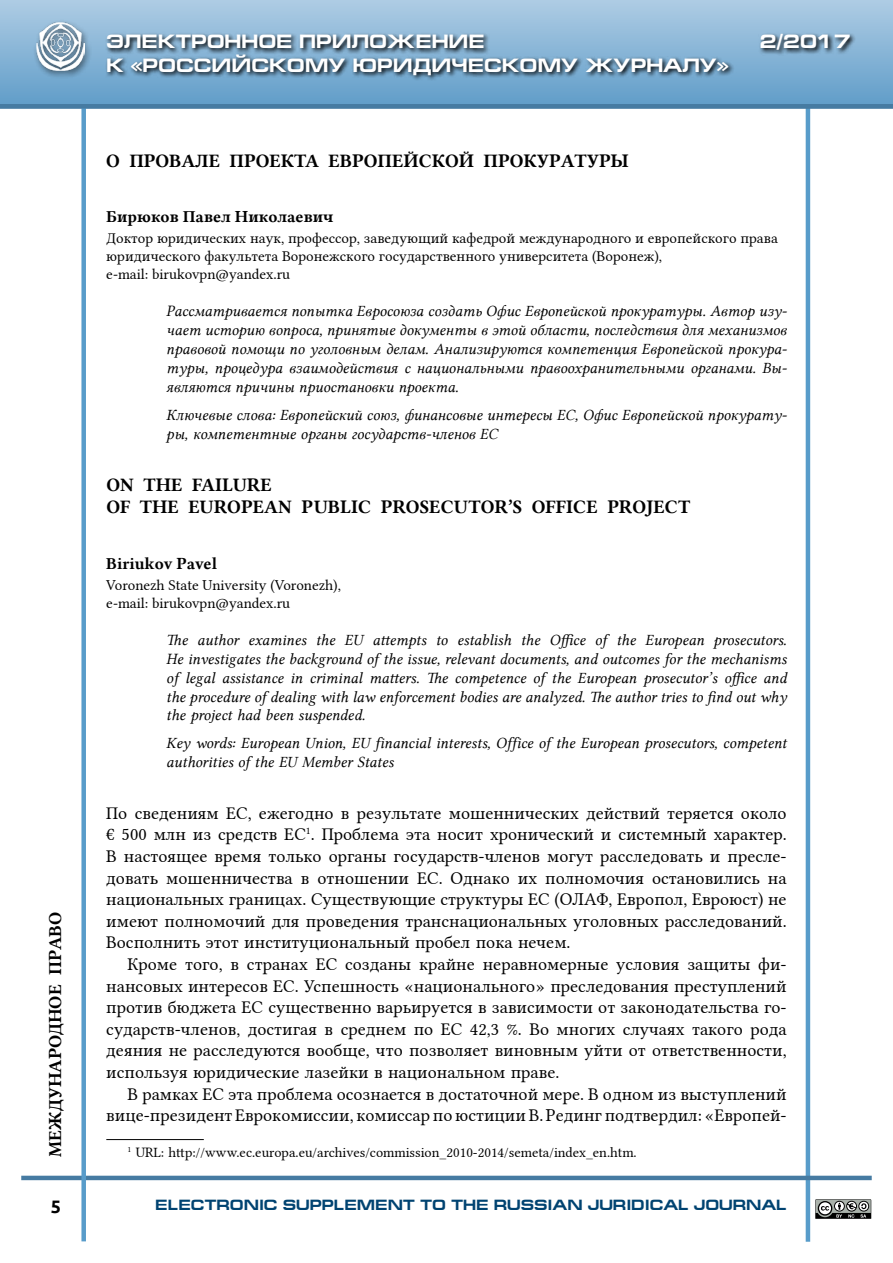
<style>
.page{position:relative;width:893px;height:1263px;background:#fff}
.page>*{position:absolute;margin:0;border:0;box-sizing:border-box;transform-origin:0 0}
.t1{font:700 19.5px "Europe Ext";color:#fff}
.t2{font:18.75px/22.2px "Lin Libertine B";letter-spacing:.005em;color:#000}
.t3{font:18px/21.6px "Lin Libertine";color:#000;text-align:justify}
.t4{font:18px "Lin Libertine B";color:#000}
.t5{font:700 18px "Ubuntu";color:#000}
.t6{font:16.5px "Lin Libertine B";color:#000}
.t7{font:15.75px/18.9px "Lin Libertine I";color:#000;text-align:justify}
.t8{font:15px/18px "Lin Libertine";color:#000}
.t9{font:700 15px "Europe Ext";color:#004371}
.t10{font:14.25px "Lin Libertine";color:#000}
</style>
<div class="page">
<hr style="left:806px;top:91px;width:4px;height:1151px;background:#589cca">
<hr style="left:21px;top:1176px;width:851px;height:4px;background:#467ba2">
<div style="left:0;top:0;width:893px;height:106px;background:linear-gradient(to bottom,#aecce4,#619dc9)"></div>
<div style="left:81px;top:105px;width:5px;height:1136px;background:#589cca"></div>
<div style="left:33px;top:19px;width:59px;height:60px;background:#000;opacity:.63"></div>
<img style="left:37px;top:23px;width:47px;height:47px">
<svg style="left:105px;top:31px;width:751px;height:50px;background:#6b90ac"></svg>
<svg style="left:815px;top:1199px;width:57px;height:20px"></svg>
<svg style="left:0;top:0;width:1px;height:104px"></svg>
<div style="left:0;top:104px;width:893px;height:5px;background:#467ba2"></div>
<hr style="left:106px;top:1139px;width:98px;height:1px;background:#000">
<p class="t4" style="left:43px;top:1157px;width:246px;rotate:-90deg">международное право</p>
<p class="t5" style="left:51px;top:1196px;width:12px">5</p>
<p class="t1" style="left:106px;top:31px;width:380px">ЭЛЕКТРОННОЕ ПРИЛОЖЕНИЕ</p>
<p class="t1" style="left:760px;top:31px;width:92px">2/2017</p>
<p class="t1" style="left:106px;top:54px;width:624px">К «РОССИЙСКОМУ ЮРИДИЧЕСКОМУ ЖУРНАЛУ»</p>
<p class="t2" style="left:106px;top:149px;width:38px">О ПРОВА</p>
<p class="t2" style="left:195px;top:149px;width:48px">ЛЕ ПРОЕ</p>
<p class="t2" style="left:281px;top:149px;width:62px">КТА ЕВРОПЕ</p>
<p class="t2" style="left:403px;top:149px;width:95px">ЙСКОЙ ПРО</p>
<p class="t2" style="left:523px;top:149px;width:27px">КУРА</p>
<p class="t2" style="left:575px;top:149px;width:56px">ТУРЫ</p>
<p class="t6" style="left:106px;top:206px;width:229px">Бирюков Павел Николаевич</p>
<p class="t8" style="left:106px;top:228px;width:673px">Доктор юридических наук, профессор, заведующий кафедрой международного и европейского права юридического факультета Воронежского государственного университета (Воронеж),<br>e-mail: birukovpn@yandex.ru</p>
<p class="t7" style="left:166px;top:302px;width:622px">Рассматривается попытка Евросоюза создать Офис Европейской прокуратуры. Автор изу&shy;чает историю вопроса, принятые документы в этой области, последствия для механизмов правовой помощи по уголовным делам. Анализируются компетенция Европейской прокура&shy;туры, процедура взаимодействия с национальными правоохранительными органами. Вы&shy;являются причины приостановки проекта.</p>
<p class="t7" style="left:166px;top:406px;width:622px">Ключевые слова: Европейский союз, финансовые интересы ЕС, Офис Европейской прокурату&shy;ры, компетентные органы государств-членов ЕС</p>
<p class="t2" style="left:106px;top:473px;width:586px">ON THE FAILURE<br>OF THE EUROPEAN PUBLIC PROSECUTOR’S OFFICE PROJECT</p>
<p class="t6" style="left:106px;top:552px;width:112px">Biriukov Pavel</p>
<p class="t8" style="left:106px;top:574px;width:236px">Voronezh State University (Voronezh), e-mail: birukovpn@yandex.ru</p>
<p class="t7" style="left:166px;top:631px;width:622px">The author examines the EU attempts to establish the Office of the European prosecutors.<br>He investigates the background of the issue, relevant documents, and outcomes for the mechanisms of legal assistance in criminal matters. The competence of the European prosecutor’s office and the procedure of dealing with law enforcement bodies are analyzed. The author tries to find out why the project had been suspended.</p>
<p class="t7" style="left:166px;top:734px;width:622px">Key words: European Union, EU financial interests, Office of the European prosecutors, competent authorities of the EU Member States</p>
<p class="t3" style="left:106px;top:800px;width:682px">По сведениям ЕС, ежегодно в результате мошеннических действий теряется около € 500 млн из средств ЕС<sup>1</sup>. Проблема эта носит хронический и системный характер.<br>В настоящее время только органы государств-членов могут расследовать и пресле&shy;довать мошенничества в отношении ЕС. Однако их полномочия остановились на национальных границах. Существующие структуры ЕС (ОЛАФ, Европол, Евроюст) не имеют полномочий для проведения транснациональных уголовных расследований.<br>Восполнить этот институциональный пробел пока нечем.</p>
<p class="t3" style="left:106px;top:951px;width:682px;text-indent:21px">Кроме того, в странах ЕС созданы крайне неравномерные условия защиты фи&shy;нансовых интересов ЕС. Успешность «национального» преследования преступлений против бюджета ЕС существенно варьируется в зависимости от законодательства го&shy;сударств-членов, достигая в среднем по ЕС 42,3 %. Во многих случаях такого рода деяния не расследуются вообще, что позволяет виновным уйти от ответственности, используя юридические лазейки в национальном праве.</p>
<p class="t3" style="left:106px;top:1081px;width:682px;text-align:right">В рамках ЕС эта проблема осознается в достаточной мере. В одном из выступлений вице-президент Еврокомиссии, комиссар по юстиции В. Рединг подтвердил: «Европей-</p>
<p class="t10" style="left:128px;top:1141px;width:511px"><sup>1</sup> URL: http://www.ec.europa.eu/archives/commission_2010-2014/semeta/index_en.htm.</p>
<p class="t9" style="left:155px;top:1196px;width:633px">ELECTRONIC SUPPLEMENT TO THE RUSSIAN JURIDICAL JOURNAL</p>
</div>
